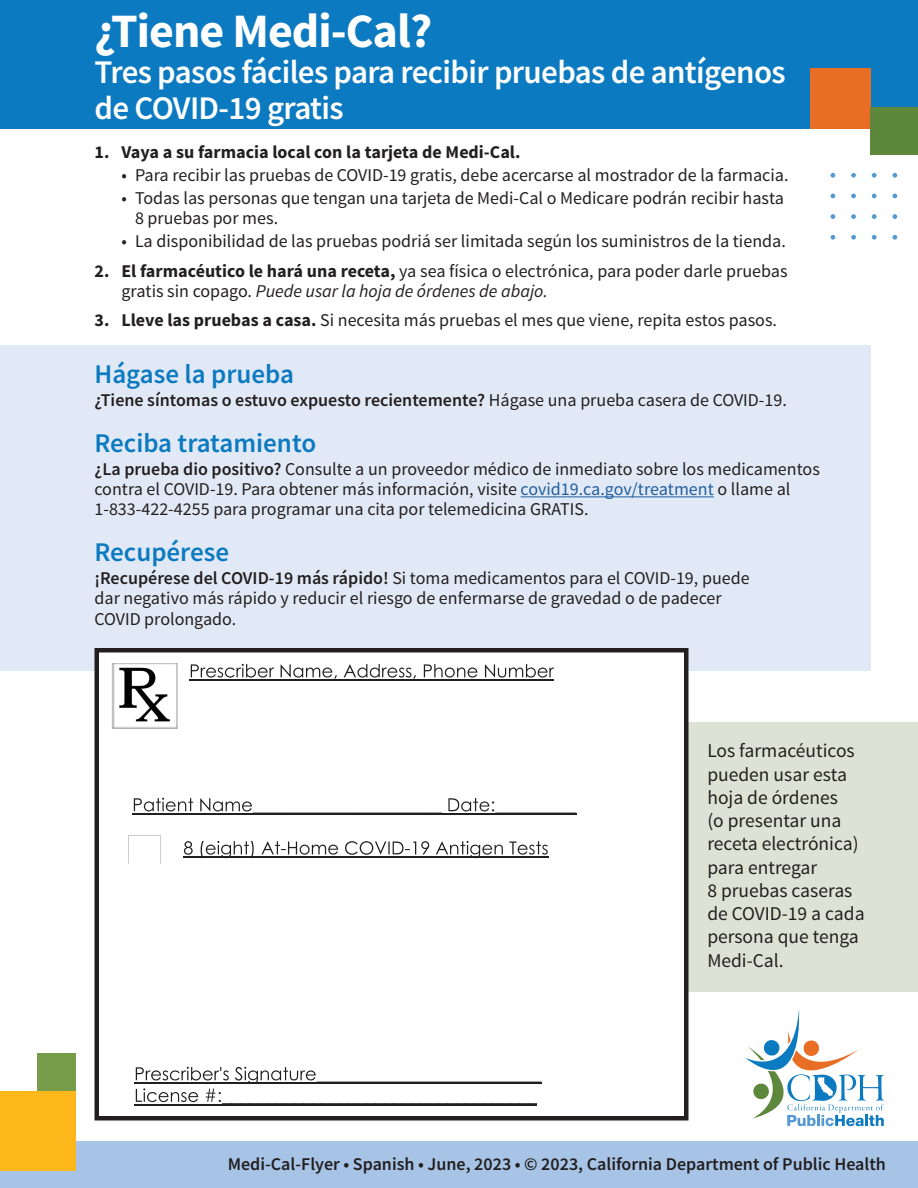
<style>
.page{position:relative;width:918px;height:1188px;background:#fff}
.page>*{position:absolute;margin:0;border:0;box-sizing:border-box;transform-origin:0 0}
.Heading_1{font:700 48px "Source Sans Pro";letter-spacing:-.02em;color:#fff}
.t1{font:600 33px/36px "Source Sans Pro";letter-spacing:-.02em;color:#fff}
.t2{font:600 27px "Source Sans Pro";color:#0b7ac0}
.t3{font:19.5px/23.2px "Source Sans Pro";color:#231f20}
.t4{font:18px/20.2px "Source Sans Pro";color:#231f20}
.t5{font:600 18px "Source Sans Pro";color:#231f20}
.t6{font:700 18px "Source Sans Pro";color:#231f20}
.s1{font-weight:700}
.s2{font-style:italic}
.s3{font-weight:400}
.s4{font-weight:600}
.s5{color:#215e9e}
</style>
<div class="page">
<div style="left:0;top:0;width:918px;height:128px;background:#0b7ac0"></div>
<div style="left:810px;top:68px;width:61px;height:60px;background:#e86e25"></div>
<svg style="left:831px;top:173px;width:66px;height:67px"></svg>
<div style="left:38px;top:1053px;width:38px;height:38px;background:#789d4a"></div>
<div style="left:0;top:1141px;width:918px;height:47px;background:#a7c4e7"></div>
<div style="left:0;top:1091px;width:76px;height:80px;background:#fdb71a"></div>
<div style="left:871px;top:108px;width:47px;height:47px;background:#5d883c"></div>
<svg style="left:745px;top:1010px;width:139px;height:116px"></svg>
<div style="left:0;top:346px;width:871px;height:325px;background:#e2e9f6"></div>
<div style="left:688px;top:722px;width:230px;height:270px;background:#dee2d4"></div>
<hr style="left:521px;top:496px;width:193px;height:1px;background:#215e9e">
<div style="left:97px;top:650px;width:589px;height:468px;background:#fff"></div>
<svg style="left:191px;top:664px;width:363px;height:15px"></svg>
<hr style="left:189px;top:680px;width:365px;height:1px;background:#231f20">
<svg style="left:134px;top:798px;width:442px;height:15px"></svg>
<hr style="left:132px;top:814px;width:444px;height:1px;background:#231f20">
<svg style="left:184px;top:841px;width:364px;height:16px"></svg>
<hr style="left:183px;top:857px;width:366px;height:1px;background:#231f20">
<svg style="left:136px;top:1067px;width:406px;height:37px"></svg>
<hr style="left:134px;top:1104px;width:403px;height:1px;background:#231f20">
<hr style="left:134px;top:1083px;width:408px;height:1px;background:#231f20">
<img style="left:111px;top:663px;width:67px;height:65px">
<div style="left:94px;top:648px;width:594px;height:472px;border:4px solid #231f20"></div>
<img style="left:116px;top:665px;width:59px;height:59px">
<h1 class="Heading_1" style="left:94px;top:0;width:339px">¿Tiene Medi-Cal?</h1>
<h2 class="t1" style="left:94px;top:53px;width:693px">Tres pasos fáciles para recibir pruebas de antígenos de COVID-19 gratis</h2>
<p class="t6" style="left:94px;top:141px;width:428px">1. Vaya a su farmacia local con la tarjeta de Medi-Cal.</p>
<p class="t4" style="left:122px;top:165px;width:669px">• Para recibir las pruebas de COVID-19 gratis, debe acercarse al mostrador de la farmacia.</p>
<p class="t4" style="left:135px;top:188px;width:651px;text-indent:-14px">• Todas las personas que tengan una tarjeta de Medi-Cal o Medicare podrán recibir hasta<br>8 pruebas por mes.</p>
<p class="t4" style="left:122px;top:231px;width:666px">• La disponibilidad de las pruebas podriá ser limitada según los suministros de la tienda.</p>
<p class="t4" style="left:122px;top:261px;width:668px;text-indent:-27px"><span class="s1">2. El farmacéutico le hará una receta,</span> ya sea física o electrónica, para poder darle pruebas gratis sin copago. <span class="s2">Puede usar la hoja de órdenes de abajo.</span></p>
<p class="t4" style="left:94px;top:310px;width:684px"><span class="s1">3. Lleve las pruebas a casa.</span> Si necesita más pruebas el mes que viene, repita estos pasos.</p>
<h3 class="t2" style="left:94px;top:356px;width:201px">Hágase la prueba</h3>
<p class="t5" style="left:94px;top:388px;width:694px">¿Tiene síntomas o estuvo expuesto recientemente? <span class="s3">Hágase una prueba casera de COVID-19.</span></p>
<h3 class="t2" style="left:94px;top:425px;width:223px">Reciba tratamiento</h3>
<p class="t4" style="left:94px;top:459px;width:727px"><span class="s4">¿La prueba dio positivo?</span> Consulte a un proveedor médico de inmediato sobre los medicamentos contra el COVID-19. Para obtener más información, visite <span class="s5">covid19.ca.gov/treatment</span> o llame al<br>1-833-422-4255 para programar una cita por telemedicina GRATIS.</p>
<h3 class="t2" style="left:94px;top:535px;width:136px">Recupérese</h3>
<p class="t4" style="left:94px;top:568px;width:657px"><span class="s4">¡Recupérese del COVID-19 más rápido!</span> Si toma medicamentos para el COVID-19, puede dar negativo más rápido y reducir el riesgo de enfermarse de gravedad o de padecer<br>COVID prolongado.</p>
<p class="t3" style="left:707px;top:740px;width:159px">Los farmacéuticos pueden usar esta hoja de órdenes<br>(o presentar una receta electrónica) para entregar<br>8 pruebas caseras de COVID-19 a cada persona que tenga<br>Medi-Cal.</p>
<p class="t5" style="left:228px;top:1153px;width:660px">Medi-Cal-Flyer • Spanish • June, 2023 • © 2023, California Department of Public Health</p>
</div>
